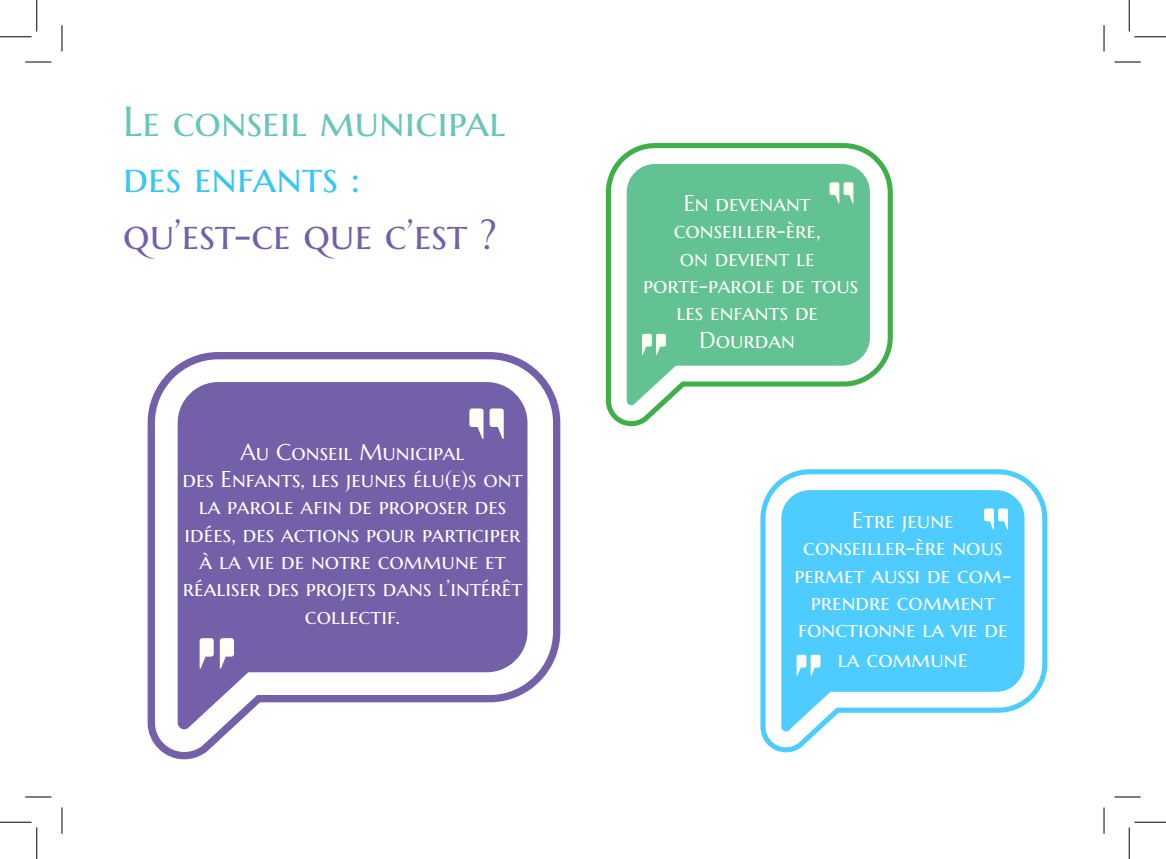
<style>
.page{position:relative;width:1166px;height:859px;background:#fff}
.page>*{position:absolute;margin:0;border:0;box-sizing:border-box;transform-origin:0 0}
.Table_des_matières{font:42px/56px "Marcellus SC";color:#68c6b9}
.Table_des_matières-2{font:42px "Marcellus SC";color:#7360a9}
.t1{font:22.75px/27.3px "Marcellus SC";color:#fff;text-align:center}
.s1{color:#38c6f4}
.s2{font-size:24.5px}
</style>
<div class="page">
<svg style="left:606px;top:143px;width:286px;height:283px"></svg>
<svg style="left:627px;top:164px;width:243px;height:242px;background:#78ca9f"></svg>
<svg style="left:829px;top:182px;width:24px;height:21px"></svg>
<svg style="left:642px;top:333px;width:24px;height:22px"></svg>
<svg style="left:148px;top:352px;width:412px;height:407px"></svg>
<svg style="left:178px;top:382px;width:349px;height:348px;background:#8676b4"></svg>
<svg style="left:469px;top:408px;width:14px;height:31px"></svg>
<svg style="left:489px;top:408px;width:15px;height:31px"></svg>
<svg style="left:220px;top:637px;width:14px;height:31px"></svg>
<svg style="left:200px;top:637px;width:14px;height:31px"></svg>
<svg style="left:760px;top:469px;width:287px;height:283px"></svg>
<svg style="left:781px;top:490px;width:243px;height:242px;background:#67d3fe"></svg>
<svg style="left:984px;top:508px;width:24px;height:21px"></svg>
<svg style="left:796px;top:654px;width:24px;height:21px"></svg>
<svg style="left:25px;top:62px;width:26px;height:1px"></svg>
<svg style="left:1114px;top:62px;width:26px;height:1px"></svg>
<svg style="left:25px;top:796px;width:26px;height:1px"></svg>
<svg style="left:1114px;top:796px;width:26px;height:1px"></svg>
<svg style="left:62px;top:25px;width:1px;height:26px"></svg>
<svg style="left:62px;top:807px;width:1px;height:26px"></svg>
<svg style="left:1103px;top:25px;width:1px;height:26px"></svg>
<svg style="left:1103px;top:807px;width:1px;height:26px"></svg>
<hr style="left:0;top:36px;width:32px;height:1px;background:#000">
<hr style="left:1134px;top:36px;width:32px;height:1px;background:#000">
<hr style="left:0;top:821px;width:32px;height:1px;background:#000">
<hr style="left:1134px;top:821px;width:32px;height:1px;background:#000">
<hr style="left:36px;top:0;width:1px;height:32px;background:#000">
<hr style="left:36px;top:827px;width:1px;height:31px;background:#000">
<hr style="left:1129px;top:0;width:1px;height:32px;background:#000">
<hr style="left:1129px;top:827px;width:1px;height:31px;background:#000">
<p class="Table_des_matières" style="left:123px;top:94px;width:384px">Le conseil municipal <span class="s1">des enfants :</span></p>
<p class="Table_des_matières-2" style="left:123px;top:207px;width:375px">qu’est-ce que c’est ?</p>
<p class="t1" style="left:182px;top:438px;width:342px">Au Conseil Municipal<br>des Enfants, les jeunes élu(e)s ont la parole afin de proposer des idées, des actions pour participer à la vie de notre commune et réaliser des projets dans l’intérêt collectif.</p>
<p class="t1" style="left:643px;top:189px;width:217px">En devenant conseiller-ère,<br>on devient le porte-parole de tous les enfants de<br>Dourdan</p>
<p class="t1" style="left:794px;top:506px;width:218px">Etre jeune conseiller-ère nous permet aussi de com&shy;prendre comment fonctionne la vie de</p>
<p class="t1" style="left:838px;top:645px;width:132px">la commun<span class="s2">e</span></p>
</div>
